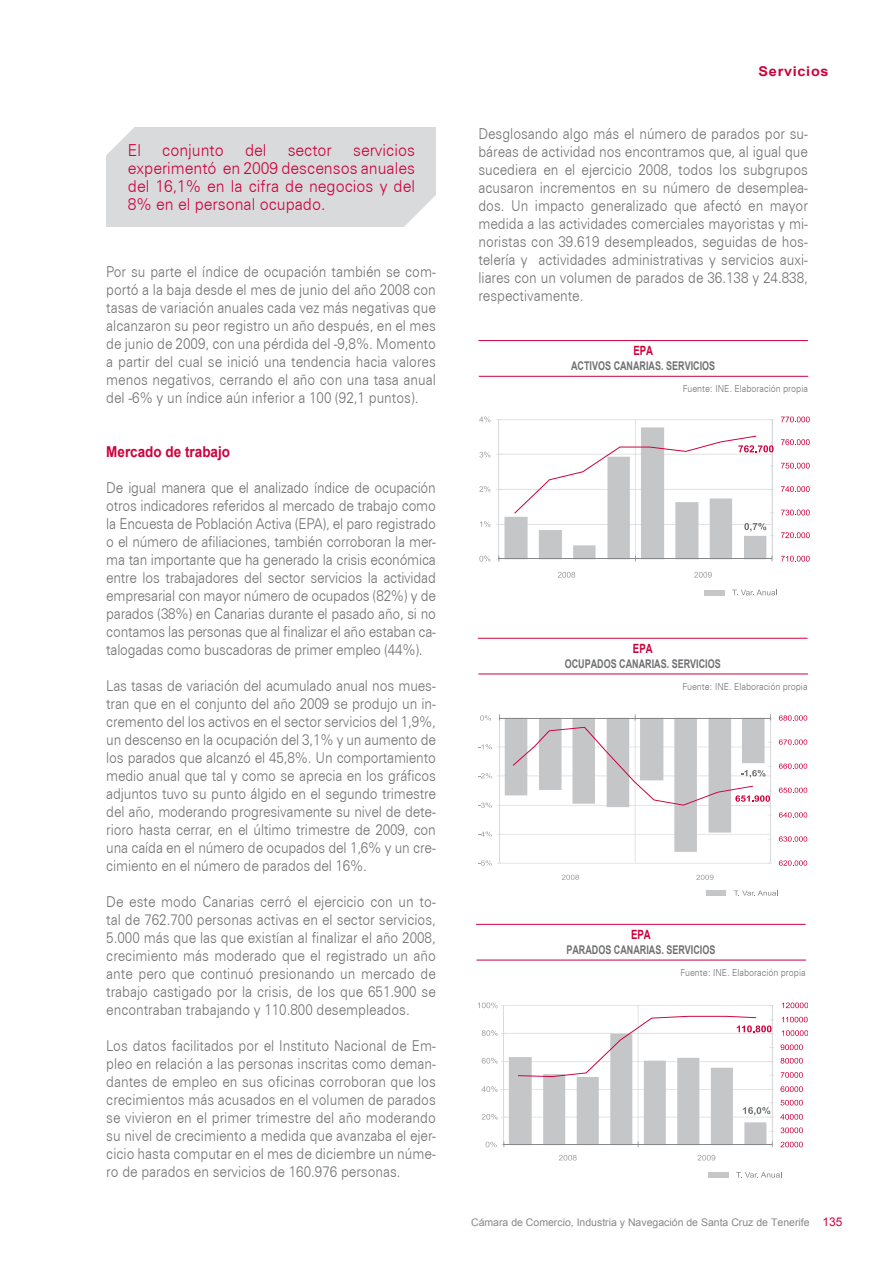
<style>
.page{position:relative;width:893px;height:1263px;background:#fff}
.page>*{position:absolute;margin:0;border:0;box-sizing:border-box;transform-origin:0 0}
.t1{font:300 16.5px/18px "Zurich BT";color:#ce003c;text-align:justify;scale:.95 1}
.t2{font:300 15px/18px "Zurich BT";color:#707173;text-align:justify;scale:.9 1}
.t3{font:700 15px "Arial";color:#ce003c;scale:.9 1}
.t4{font:700 13.5px "Arial";letter-spacing:.05em;color:#ce003c;scale:1.07 1}
.t5{font:700 12.75px "Arial";color:#ce003c;scale:.75 1}
.t6{font:700 12px "Arial";color:#707173;scale:.75 1}
.t7{font:10.5px "Arial";color:#878889}
.t8{font:300 9.75px "Zurich BT";color:#707173;scale:.9 1}
.s1{font-size:12px;color:#ce003c}
</style>
<div class="page">
<div style="left:107px;top:127px;width:329px;height:100px;background:#d9dadb"></div>
<svg style="left:106px;top:127px;width:28px;height:32px"></svg>
<svg style="left:404px;top:195px;width:32px;height:32px"></svg>
<hr style="left:478px;top:340px;width:330px;height:1px;background:#ce003c">
<hr style="left:479px;top:376px;width:329px;height:1px;background:#ce003c">
<hr style="left:498px;top:419px;width:274px;height:1px;background:#d9dadb">
<hr style="left:635px;top:419px;width:1px;height:140px;background:#d9dadb">
<hr style="left:772px;top:419px;width:1px;height:140px;background:#d9dadb">
<hr style="left:498px;top:419px;width:1px;height:140px;background:#d9dadb">
<svg style="left:781px;top:556px;width:29px;height:6px"></svg>
<svg style="left:781px;top:532px;width:29px;height:6px"></svg>
<svg style="left:781px;top:510px;width:29px;height:6px"></svg>
<svg style="left:781px;top:486px;width:29px;height:6px"></svg>
<svg style="left:781px;top:463px;width:29px;height:6px"></svg>
<svg style="left:781px;top:439px;width:29px;height:6px"></svg>
<svg style="left:781px;top:417px;width:29px;height:5px"></svg>
<svg style="left:479px;top:556px;width:11px;height:6px"></svg>
<svg style="left:480px;top:521px;width:10px;height:6px"></svg>
<svg style="left:479px;top:486px;width:11px;height:6px"></svg>
<svg style="left:479px;top:452px;width:11px;height:6px"></svg>
<svg style="left:479px;top:416px;width:11px;height:6px"></svg>
<svg style="left:558px;top:572px;width:17px;height:6px"></svg>
<svg style="left:694px;top:572px;width:18px;height:6px"></svg>
<svg style="left:732px;top:590px;width:45px;height:5px"></svg>
<div style="left:705px;top:590px;width:20px;height:6px;background:#c5c6c8"></div>
<svg style="left:496px;top:427px;width:278px;height:134px"></svg>
<hr style="left:478px;top:638px;width:329px;height:1px;background:#ce003c">
<hr style="left:478px;top:674px;width:330px;height:1px;background:#ce003c">
<hr style="left:499px;top:863px;width:271px;height:1px;background:#d9dadb">
<hr style="left:635px;top:718px;width:1px;height:145px;background:#d9dadb">
<hr style="left:499px;top:718px;width:1px;height:145px;background:#d9dadb">
<hr style="left:770px;top:718px;width:1px;height:145px;background:#d9dadb">
<svg style="left:779px;top:860px;width:28px;height:6px"></svg>
<svg style="left:779px;top:836px;width:28px;height:6px"></svg>
<svg style="left:779px;top:812px;width:28px;height:6px"></svg>
<svg style="left:779px;top:788px;width:28px;height:5px"></svg>
<svg style="left:779px;top:763px;width:28px;height:6px"></svg>
<svg style="left:779px;top:739px;width:28px;height:6px"></svg>
<svg style="left:779px;top:715px;width:28px;height:6px"></svg>
<svg style="left:478px;top:860px;width:23px;height:6px"></svg>
<svg style="left:562px;top:875px;width:17px;height:5px"></svg>
<svg style="left:696px;top:875px;width:17px;height:5px"></svg>
<svg style="left:734px;top:890px;width:44px;height:6px"></svg>
<div style="left:706px;top:891px;width:20px;height:5px;background:#c5c6c8"></div>
<svg style="left:478px;top:714px;width:294px;height:138px"></svg>
<hr style="left:476px;top:924px;width:330px;height:1px;background:#ce003c">
<hr style="left:476px;top:960px;width:330px;height:1px;background:#ce003c">
<hr style="left:504px;top:1005px;width:268px;height:1px;background:#d9dadb">
<hr style="left:638px;top:1005px;width:1px;height:139px;background:#d9dadb">
<hr style="left:504px;top:1005px;width:1px;height:139px;background:#d9dadb">
<hr style="left:772px;top:1005px;width:1px;height:139px;background:#d9dadb">
<svg style="left:780px;top:1142px;width:23px;height:5px"></svg>
<svg style="left:781px;top:1127px;width:22px;height:6px"></svg>
<svg style="left:780px;top:1114px;width:23px;height:6px"></svg>
<svg style="left:781px;top:1100px;width:22px;height:5px"></svg>
<svg style="left:780px;top:1086px;width:23px;height:6px"></svg>
<svg style="left:781px;top:1072px;width:22px;height:6px"></svg>
<svg style="left:780px;top:1058px;width:23px;height:5px"></svg>
<svg style="left:781px;top:1044px;width:22px;height:6px"></svg>
<svg style="left:782px;top:1030px;width:26px;height:6px"></svg>
<svg style="left:782px;top:1017px;width:26px;height:5px"></svg>
<svg style="left:782px;top:1002px;width:26px;height:6px"></svg>
<svg style="left:478px;top:1002px;width:27px;height:6px"></svg>
<svg style="left:559px;top:1155px;width:18px;height:5px"></svg>
<svg style="left:697px;top:1155px;width:18px;height:5px"></svg>
<svg style="left:736px;top:1172px;width:46px;height:6px"></svg>
<div style="left:708px;top:1172px;width:20px;height:6px;background:#c5c6c8"></div>
<svg style="left:481px;top:1015px;width:293px;height:132px"></svg>
<p class="t1" style="left:128px;top:141px;width:304px;text-indent:225px">servicios experimentó en 2009 descensos anuales del 16,1% en la cifra de negocios y del 8% en el personal ocupado.</p>
<p class="t1" style="left:128px;top:141px;width:15px">El</p>
<p class="t1" style="left:162px;top:141px;width:66px">conjunto</p>
<p class="t1" style="left:245px;top:141px;width:24px">del</p>
<p class="t1" style="left:288px;top:141px;width:48px">sector</p>
<p class="t2" style="left:106px;top:263px;width:368px">Por su parte el índice de ocupación también se com&shy;portó a la baja desde el mes de junio del año 2008 con tasas de variación anuales cada vez más negativas que alcanzaron su peor registro un año después, en el mes de junio de 2009, con una pérdida del -9,8%. Momento a partir del cual se inició una tendencia hacia valores menos negativos, cerrando el año con una tasa anual del -6% y un índice aún inferior a 100 (92,1 puntos).</p>
<p class="t3" style="left:106px;top:442px;width:139px">MERCADO DE TRABAJO</p>
<p class="t2" style="left:106px;top:479px;width:368px">De igual manera que el analizado índice de ocupación otros indicadores referidos al mercado de trabajo como la Encuesta de Población Activa (EPA), el paro registrado o el número de afiliaciones, también corroboran la mer&shy;ma tan importante que ha generado la crisis económica entre los trabajadores del sector servicios la actividad empresarial con mayor número de ocupados (82%) y de parados (38%) en Canarias durante el pasado año, si no contamos las personas que al finalizar el año estaban ca&shy;talogadas como buscadoras de primer empleo (44%).</p>
<p class="t2" style="left:106px;top:677px;width:368px">Las tasas de variación del acumulado anual nos mues&shy;tran que en el conjunto del año 2009 se produjo un in&shy;cremento del los activos en el sector servicios del 1,9%, un descenso en la ocupación del 3,1% y un aumento de los parados que alcanzó el 45,8%. Un comportamiento medio anual que tal y como se aprecia en los gráficos adjuntos tuvo su punto álgido en el segundo trimestre del año, moderando progresivamente su nivel de dete&shy;rioro hasta cerrar, en el último trimestre de 2009, con una caída en el número de ocupados del 1,6% y un cre&shy;cimiento en el número de parados del 16%.</p>
<p class="t2" style="left:106px;top:893px;width:368px">De este modo Canarias cerró el ejercicio con un to&shy;tal de 762.700 personas activas en el sector servicios, 5.000 más que las que existían al finalizar el año 2008, crecimiento más moderado que el registrado un año ante pero que continuó presionando un mercado de trabajo castigado por la crisis, de los que 651.900 se encontraban trabajando y 110.800 desempleados.</p>
<p class="t2" style="left:106px;top:1037px;width:368px">Los datos facilitados por el Instituto Nacional de Em&shy;pleo en relación a las personas inscritas como deman&shy;dantes de empleo en sus oficinas corroboran que los crecimientos más acusados en el volumen de parados se vivieron en el primer trimestre del año moderando su nivel de crecimiento a medida que avanzaba el ejer&shy;cicio hasta computar en el mes de diciembre un núme&shy;ro de parados en servicios de 160.976 personas.</p>
<p class="t4" style="left:759px;top:62px;width:67px">SERVICIOS</p>
<p class="t2" style="left:478px;top:125px;width:368px">Desglosando algo más el número de parados por su&shy;báreas de actividad nos encontramos que, al igual que sucediera en el ejercicio 2008, todos los subgrupos acusaron incrementos en su número de desemplea&shy;dos. Un impacto generalizado que afectó en mayor medida a las actividades comerciales mayoristas y mi&shy;noristas con 39.619 desempleados, seguidas de hos&shy;telería y actividades administrativas y servicios auxi&shy;liares con un volumen de parados de 36.138 y 24.838, respectivamente.</p>
<p class="t5" style="left:633px;top:343px;width:28px">EPA</p>
<p class="t6" style="left:571px;top:358px;width:8px">ACTI</p>
<p class="t6" style="left:592px;top:358px;width:139px">VOS CANARIAS. SERVICIOS</p>
<p class="t8" style="left:683px;top:383px;width:140px">Fuente: INE. Elaboración propia</p>
<p class="t5" style="left:633px;top:640px;width:28px">EPA</p>
<p class="t6" style="left:565px;top:656px;width:53px">OCUPADOS</p>
<p class="t6" style="left:619px;top:656px;width:110px">CANARIAS. SERVICIOS</p>
<p class="t8" style="left:683px;top:681px;width:140px">Fuente: INE. Elaboración propia</p>
<p class="t5" style="left:631px;top:926px;width:28px">EPA</p>
<p class="t6" style="left:566px;top:942px;width:44px">PARADOS</p>
<p class="t6" style="left:614px;top:942px;width:110px">CANARIAS. SERVICIOS</p>
<p class="t8" style="left:681px;top:967px;width:140px">Fuente: INE. Elaboración propia</p>
<p class="t7" style="left:471px;top:1215px;width:373px">Cámara de Comercio, Industria y Navegación de Santa Cruz de Tenerife <span class="s1">135</span></p>
</div>
